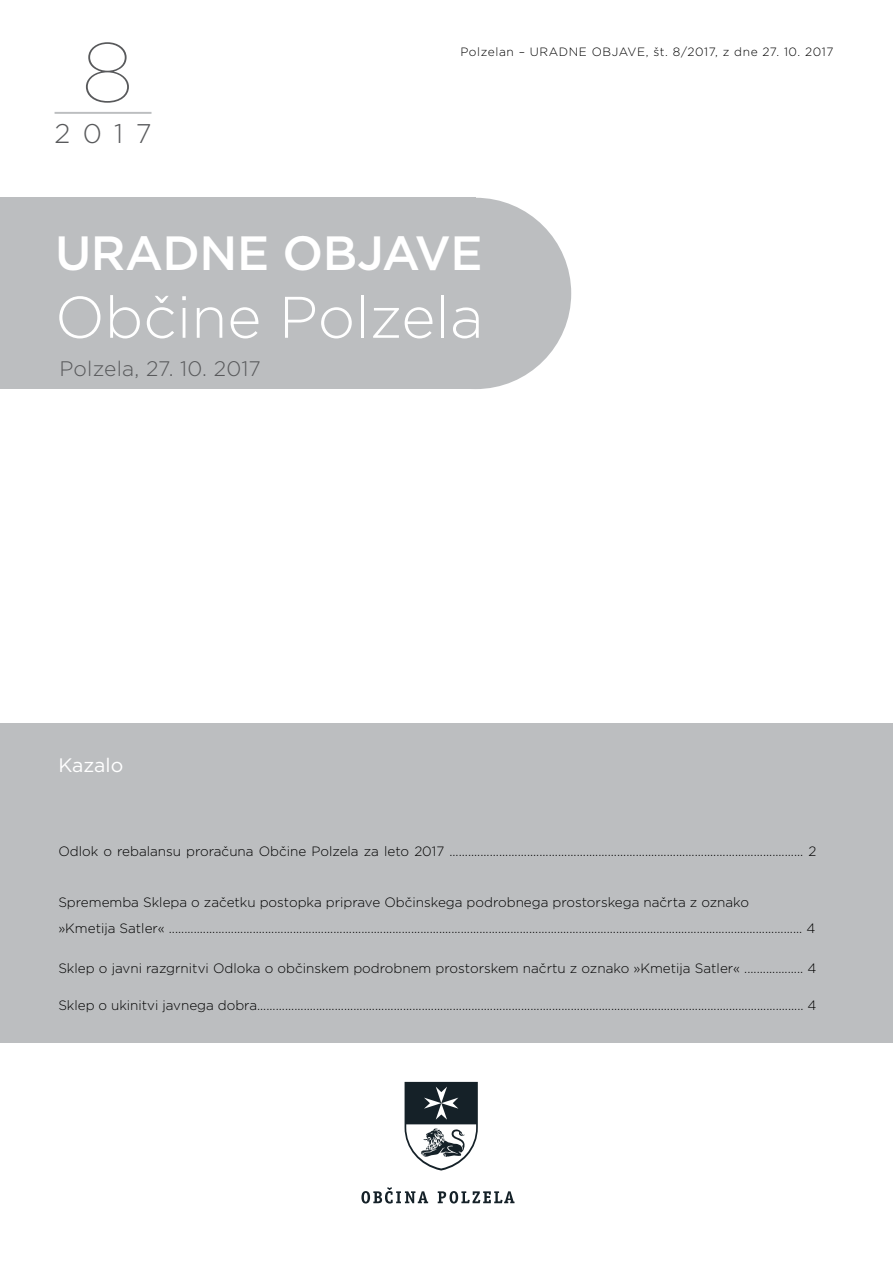
<style>
.page{position:relative;width:893px;height:1263px;background:#fff}
.page>*{position:absolute;margin:0;border:0;box-sizing:border-box;transform-origin:0 0}
.t1{font:100 84px "Gotham";color:#58595b}
.t2{font:300 58.5px "Gotham";color:#fff}
.t3{font:500 48px "Gotham";letter-spacing:-.01em;color:#fff}
.t4{font:300 27px "Gotham";color:#58595b}
.t5{font:300 21px "Gotham";letter-spacing:.01em;color:#58595b}
.t6{font:19.5px "Gotham";color:#fff}
.t7{font:300 13.5px/26.4px "Gotham";color:#000}
.t8{font:300 12px "Gotham";letter-spacing:.05em;color:#000}
</style>
<div class="page">
<div style="left:0;top:723px;width:893px;height:320px;background:#bcbec0"></div>
<div style="left:0;top:198px;width:476px;height:191px;background:#bcbec0"></div>
<div style="left:380px;top:198px;width:191px;height:191px;background:#bcbec0;border-radius:50%"></div>
<svg style="left:405px;top:1082px;width:73px;height:88px"></svg>
<svg style="left:438px;top:1191px;width:76px;height:12px"></svg>
<svg style="left:361px;top:1187px;width:67px;height:16px"></svg>
<hr style="left:55px;top:112px;width:96px;height:2px;background:#bcbec0">
<h1 class="t1" style="left:81px;top:21px;width:54px">8</h1>
<h3 class="t4" style="left:55px;top:116px;width:98px">2017</h3>
<p class="t8" style="left:460px;top:44px;width:375px">Polzelan – URADNE OBJAVE, št. 8/2017, z dne 27. 10. 2017</p>
<h3 class="t3" style="left:55px;top:222px;width:429px">URADNE OBJAVE</h3>
<h2 class="t2" style="left:55px;top:280px;width:430px">Občine Polzela</h2>
<h3 class="t5" style="left:60px;top:355px;width:203px">Polzela, 27. 10. 2017</h3>
<h3 class="t6" style="left:58px;top:753px;width:66px">Kazalo</h3>
<p class="t7" style="left:58px;top:838px;width:760px">Odlok o rebalansu proračuna Občine Polzela za leto 2017 .................................................................................................................. 2</p>
<p class="t7" style="left:58px;top:888px;width:758px">Sprememba Sklepa o začetku postopka priprave Občinskega podrobnega prostorskega načrta z oznako<br>»Kmetija Satler« ............................................................................................................................................................................................................ 4</p>
<p class="t7" style="left:58px;top:955px;width:760px">Sklep o javni razgrnitvi Odloka o občinskem podrobnem prostorskem načrtu z oznako »Kmetija Satler« ................... 4</p>
<p class="t7" style="left:58px;top:992px;width:760px">Sklep o ukinitvi javnega dobra................................................................................................................................................................................ 4</p>
</div>
